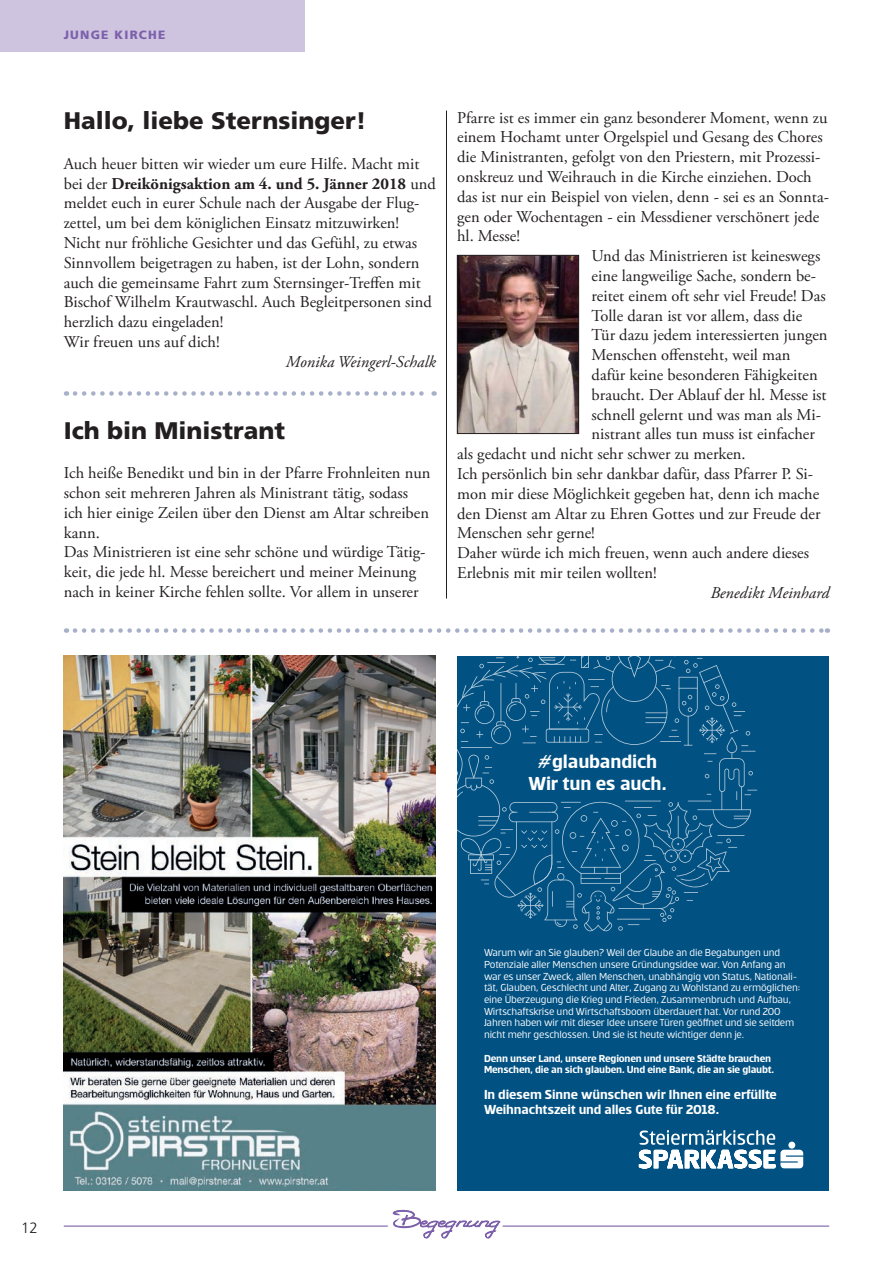
<style>
.page{position:relative;width:893px;height:1263px;background:#fff}
.page>*{position:absolute;margin:0;border:0;box-sizing:border-box;transform-origin:0 0}
.t1{font:900 24px "Frutiger";color:#231f20}
.t2{font:700 20.4px/21.6px "Erste";letter-spacing:-.01em;color:#fff;text-align:center}
.t3{font:16.5px/19.8px "Adobe Garamond Pro";color:#231f20}
.t4{font:italic 16.5px "Adobe Garamond Pro";color:#231f20}
.t5{font:300 15px "Frutiger";color:#231f20}
.t6{font:700 14.1px/14.1px "Erste";letter-spacing:-.01em;color:#fff}
.t7{font:900 12px "Frutiger";letter-spacing:.1em;color:#7c61aa}
.t8{font:11.1px/11.7px "Erste";letter-spacing:-.02em;color:#fff}
.t9{font:700 11.1px/11.7px "Erste";letter-spacing:-.02em;color:#fff}
.s1{font-weight:700}
</style>
<div class="page">
<hr style="left:64px;top:1225px;width:324px;height:2px;background:#7c61aa">
<hr style="left:503px;top:1225px;width:326px;height:2px;background:#7c61aa">
<div style="left:0;top:0;width:305px;height:51px;background:#cec4e0"></div>
<svg style="left:75px;top:628px;width:753px;height:5px"></svg>
<hr style="left:446px;top:111px;width:1px;height:487px;background:#231f20">
<img style="left:459px;top:257px;width:118px;height:175px">
<div style="left:457px;top:255px;width:122px;height:179px;border:1px solid #231f20"></div>
<div style="left:457px;top:656px;width:372px;height:535px;background:#015183"></div>
<svg style="left:639px;top:1130px;width:164px;height:38px"></svg>
<svg style="left:457px;top:656px;width:300px;height:275px"></svg>
<svg style="left:393px;top:1209px;width:107px;height:29px"></svg>
<svg style="left:75px;top:391px;width:360px;height:5px"></svg>
<img style="left:64px;top:656px;width:372px;height:535px">
<p class="t7" style="left:64px;top:28px;width:103px">JUNGE KIRCHE</p>
<h1 class="t1" style="left:64px;top:106px;width:304px">Hallo, liebe Sternsinger!</h1>
<p class="t3" style="left:64px;top:154px;width:374px">Auch heuer bitten wir wieder um eure Hilfe. Macht mit bei der <span class="s1">Dreikönigsaktion am 4. und 5. Jänner 2018</span> und meldet euch in eurer Schule nach der Ausgabe der Flug&shy;zettel, um bei dem königlichen Einsatz mitzuwirken!<br>Nicht nur fröhliche Gesichter und das Gefühl, zu etwas Sinnvollem beigetragen zu haben, ist der Lohn, sondern auch die gemeinsame Fahrt zum Sternsinger-Treffen mit Bischof Wilhelm Krautwaschl. Auch Begleitpersonen sind herzlich dazu eingeladen!<br>Wir freuen uns auf dich!</p>
<p class="t4" style="left:286px;top:352px;width:151px">Monika Weingerl-Schalk</p>
<h1 class="t1" style="left:64px;top:416px;width:223px">Ich bin Ministrant</h1>
<p class="t3" style="left:64px;top:464px;width:368px">Ich heiße Benedikt und bin in der Pfarre Frohnleiten nun schon seit mehreren Jahren als Ministrant tätig, sodass ich hier einige Zeilen über den Dienst am Altar schreiben kann.<br>Das Ministrieren ist eine sehr schöne und würdige Tätig&shy;keit, die jede hl. Messe bereichert und meiner Meinung nach in keiner Kirche fehlen sollte. Vor allem in unserer</p>
<p class="t3" style="left:457px;top:108px;width:372px">Pfarre ist es immer ein ganz besonderer Moment, wenn zu</p>
<p class="t3" style="left:457px;top:128px;width:367px">einem Hochamt unter Orgelspiel und Gesang des Chores</p>
<p class="t3" style="left:457px;top:148px;width:365px">die Ministranten, gefolgt von den Priestern, mit Prozessi-</p>
<p class="t3" style="left:457px;top:167px;width:356px">onskreuz und Weihrauch in die Kirche einziehen. Doch</p>
<p class="t3" style="left:457px;top:187px;width:373px">das ist nur ein Beispiel von vielen, denn - sei es an Sonnta-</p>
<p class="t3" style="left:457px;top:207px;width:364px">gen oder Wochentagen - ein Messdiener verschönert jede</p>
<p class="t3" style="left:457px;top:227px;width:64px">hl. Messe!</p>
<p class="t3" style="left:592px;top:247px;width:230px">Und das Ministrieren ist keineswegs</p>
<p class="t3" style="left:592px;top:266px;width:226px">eine langweilige Sache, sondern be-</p>
<p class="t3" style="left:592px;top:286px;width:236px">reitet einem oft sehr viel Freude! Das</p>
<p class="t3" style="left:592px;top:306px;width:212px">Tolle daran ist vor allem, dass die</p>
<p class="t3" style="left:592px;top:326px;width:237px">Tür dazu jedem interessierten jungen</p>
<p class="t3" style="left:592px;top:346px;width:200px">Menschen offensteht, weil man</p>
<p class="t3" style="left:592px;top:365px;width:228px">dafür keine besonderen Fähigkeiten</p>
<p class="t3" style="left:592px;top:385px;width:237px">braucht. Der Ablauf der hl. Messe ist</p>
<p class="t3" style="left:592px;top:405px;width:231px">schnell gelernt und was man als Mi-</p>
<p class="t3" style="left:592px;top:425px;width:225px">nistrant alles tun muss ist einfacher</p>
<p class="t3" style="left:457px;top:445px;width:290px">als gedacht und nicht sehr schwer zu merken.</p>
<p class="t3" style="left:457px;top:464px;width:357px">Ich persönlich bin sehr dankbar dafür, dass Pfarrer P. Si-</p>
<p class="t3" style="left:457px;top:484px;width:364px">mon mir diese Möglichkeit gegeben hat, denn ich mache</p>
<p class="t3" style="left:457px;top:504px;width:365px">den Dienst am Altar zu Ehren Gottes und zur Freude der</p>
<p class="t3" style="left:457px;top:524px;width:139px">Menschen sehr gerne!</p>
<p class="t3" style="left:457px;top:544px;width:353px">Daher würde ich mich freuen, wenn auch andere dieses</p>
<p class="t3" style="left:457px;top:563px;width:201px">Erlebnis mit mir teilen wollten!</p>
<p class="t4" style="left:710px;top:583px;width:120px">Benedikt Meinhard</p>
<p class="t2" style="left:528px;top:750px;width:139px">#glaubandich<br>Wir tun es auch.</p>
<p class="t5" style="left:21px;top:1219px;width:18px">12</p>
<p class="t8" style="left:484px;top:946px;width:318px">Warum wir an Sie glauben? Weil der Glaube an die Begabungen und Potenziale aller Menschen unsere Gründungsidee war. Von Anfang an war es unser Zweck, allen Menschen, unabhängig von Status, Nationali&shy;tät, Glauben, Geschlecht und Alter, Zugang zu Wohlstand zu ermöglichen: eine Überzeugung die Krieg und Frieden, Zusammenbruch und Aufbau, Wirtschaftskrise und Wirtschaftsboom überdauert hat. Vor rund 200<br>Jahren haben wir mit dieser Idee unsere Türen geöffnet und sie seitdem nicht mehr geschlossen. Und sie ist heute wichtiger denn je.</p>
<p class="t9" style="left:484px;top:1052px;width:292px">Denn unser Land, unsere Regionen und unsere Städte brauchen<br>Menschen, die an sich glauben. Und eine Bank, die an sie glaubt.</p>
<p class="t6" style="left:484px;top:1087px;width:294px">In diesem Sinne wünschen wir Ihnen eine erfüllte<br>Weihnachtszeit und alles Gute für 2018.</p>
</div>
